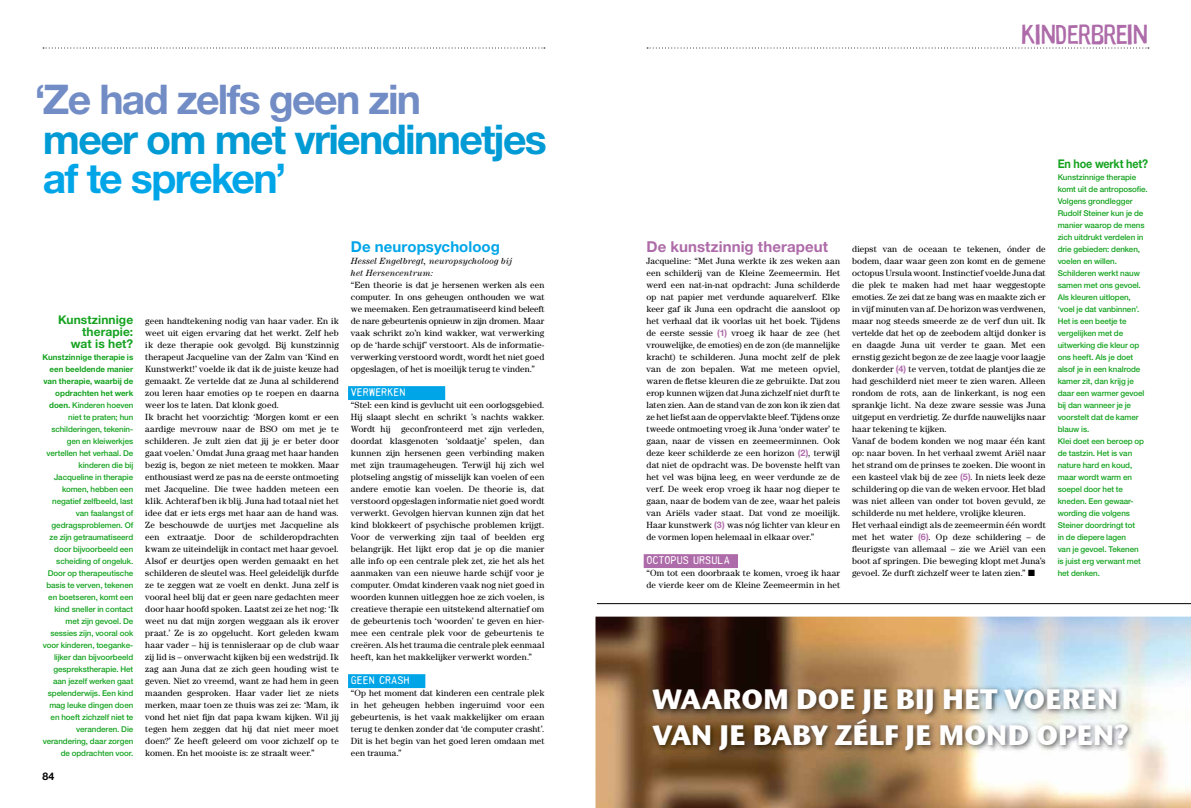
<style>
.page{position:relative;width:1191px;height:808px;background:#fff}
.page>*{position:absolute;margin:0;border:0;box-sizing:border-box;transform-origin:0 0}
.t1{font:700 41px "Helvetica Neue LT Std";letter-spacing:-.04em;color:#009ad5}
.t2{font:700 41px "Helvetica Neue LT Std";letter-spacing:-.04em;color:#728cc5}
.t3{font:700 41px "Helvetica Neue LT Std";letter-spacing:-.04em;color:#00a5e8}
.t4{font:28px/36px "Stone Sans ITCTT Bold";letter-spacing:-.015em;color:#fff}
.t5{font:28px "Warugaki";letter-spacing:-.02em;color:#ae6ba9}
.t6{font:700 15px "Helvetica Neue LT Std";letter-spacing:.005em;color:#ae6ba9}
.t7{font:700 15px "Helvetica Neue LT Std";letter-spacing:.005em;color:#00a5e8}
.t8{font:700 12px/12px "Helvetica Neue LT Std";letter-spacing:.005em;color:#15a320;text-align:right}
.t9{font:700 12px "Helvetica Neue LT Std";letter-spacing:-.015em;color:#15a320;scale:.9 1}
.t10{font:11px "PRINTF";letter-spacing:.005em;color:#fff}
.t11{font:700 10.5px "Helvetica Neue LT Std";color:#000}
.t12{font:9px/12px "Century Std";letter-spacing:.01em;color:#000;text-align:justify}
.t13{font:italic 9px/12px "Century Std";letter-spacing:.02em;color:#000}
.t14{font:500 8px/12px "Helvetica Neue LT Std";letter-spacing:-.01em;color:#15a320;text-align:right}
.s1{font-weight:700}
.s2{font-family:"Helvetica Neue LT Std";font-weight:700;color:#ae6ba9}
</style>
<div class="page">
<svg style="left:647px;top:48px;width:502px;height:1px"></svg>
<svg style="left:43px;top:48px;width:502px;height:1px"></svg>
<div style="left:643px;top:554px;width:95px;height:14px;background:#ae6ba9"></div>
<div style="left:348px;top:386px;width:97px;height:14px;background:#00a5e8"></div>
<div style="left:348px;top:674px;width:77px;height:14px;background:#00a5e8"></div>
<img style="left:595px;top:617px;width:596px;height:191px">
<img style="left:648px;top:685px;width:485px;height:71px">
<hr style="left:597px;top:603px;width:594px;height:1px;background:#000">
<h1 class="t2" style="left:34px;top:74px;width:388px">‘Ze had zelfs geen zin</h1>
<h1 class="t1" style="left:43px;top:114px;width:505px">meer om met vriendinnetjes</h1>
<h1 class="t3" style="left:43px;top:153px;width:245px">af te spreken’</h1>
<h3 class="t8" style="left:58px;top:313px;width:77px">Kunstzinnige therapie:<br>wat is het?</h3>
<p class="t14" style="left:43px;top:351px;width:92px"><span class="s1">Kunstzinnige therapie is een beeldende manier van therapie, waarbij de opdrachten het werk doen.</span> Kinderen hoeven niet te praten; hun schilderingen, tekenin&shy;gen en kleiwerkjes vertellen het verhaal. De kinderen die bij<br>Jacqueline in therapie komen, hebben een negatief zelfbeeld, last van faalangst of gedragsproblemen. Of ze zijn getraumatiseerd door bijvoorbeeld een scheiding of ongeluk.<br>Door op therapeutische basis te verven, tekenen en boetseren, komt een kind sneller in contact met zijn gevoel. De sessies zijn, vooral ook voor kinderen, toeganke&shy;lijker dan bijvoorbeeld gesprekstherapie. Het aan jezelf werken gaat spelenderwijs. Een kind mag leuke dingen doen en hoeft zichzelf niet te veranderen. Die verandering, daar zorgen de opdrachten voor.</p>
<p class="t11" style="left:43px;top:770px;width:13px">84</p>
<p class="t12" style="left:145px;top:315px;width:195px;text-align:left">geen handtekening nodig van haar vader. En ik weet uit eigen ervaring dat het werkt. Zelf heb ik deze therapie ook gevolgd. Bij kunstzinnig therapeut Jacqueline van der Zalm van ‘Kind en Kunstwerkt!’ voelde ik dat ik de juiste keuze had gemaakt. Ze vertelde dat ze Juna al schilderend zou leren haar emoties op te roepen en daarna weer los te laten. Dat klonk goed.<br>Ik bracht het voorzichtig: ‘Morgen komt er een aardige mevrouw naar de BSO om met je te schilderen. Je zult zien dat jij je er beter door gaat voelen.’ Omdat Juna graag met haar handen bezig is, begon ze niet meteen te mokken. Maar enthousiast werd ze pas na de eerste ontmoeting met Jacqueline. Die twee hadden meteen een klik. Achteraf ben ik blij. Juna had totaal niet het idee dat er iets ergs met haar aan de hand was.<br>Ze beschouwde de uurtjes met Jacqueline als een extraatje. Door de schilderopdrachten kwam ze uiteindelijk in contact met haar gevoel.<br>Alsof er deurtjes open werden gemaakt en het schilderen de sleutel was. Heel geleidelijk durfde ze te zeggen wat ze voelt en denkt. Juna zelf is vooral heel blij dat er geen nare gedachten meer door haar hoofd spoken. Laatst zei ze het nog: ‘Ik weet nu dat mijn zorgen weggaan als ik erover praat.’ Ze is zo opgelucht. Kort geleden kwam haar vader – hij is tennisleraar op de club waar zij lid is – onverwacht kijken bij een wedstrijd. Ik zag aan Juna dat ze zich geen houding wist te geven. Niet zo vreemd, want ze had hem in geen maanden gesproken. Haar vader liet ze niets merken, maar toen ze thuis was zei ze: ‘Mam, ik vond het niet fijn dat papa kwam kijken. Wil jij tegen hem zeggen dat hij dat niet meer moet doen?’ Ze heeft geleerd om voor zichzelf op te komen. En het mooiste is: ze straalt weer.”</p>
<h3 class="t7" style="left:351px;top:237px;width:150px">De neuropsycholoog</h3>
<p class="t13" style="left:351px;top:255px;width:163px">Hessel Engelbregt, neuropsycholoog bij het Hersencentrum:</p>
<p class="t12" style="left:351px;top:279px;width:195px">“Een theorie is dat je hersenen werken als een computer. In ons geheugen onthouden we wat we meemaken. Een getraumatiseerd kind beleeft de nare gebeurtenis opnieuw in zijn dromen. Maar vaak schrikt zo’n kind wakker, wat verwerking op de ‘harde schijf’ verstoort. Als de informatie&shy;verwerking verstoord wordt, wordt het niet goed opgeslagen, of het is moeilijk terug te vinden.”</p>
<p class="t10" style="left:351px;top:386px;width:56px">VERWERKEN</p>
<p class="t12" style="left:351px;top:399px;width:195px">“Stel: een kind is gevlucht uit een oorlogsgebied.<br>Hij slaapt slecht en schrikt ’s nachts wakker.<br>Wordt hij geconfronteerd met zijn verleden, doordat klasgenoten ‘soldaatje’ spelen, dan kunnen zijn hersenen geen verbinding maken met zijn traumageheugen. Terwijl hij zich wel plotseling angstig of misselijk kan voelen of een andere emotie kan voelen. De theorie is, dat verstoord opgeslagen informatie niet goed wordt verwerkt. Gevolgen hiervan kunnen zijn dat het kind blokkeert of psychische problemen krijgt.<br>Voor de verwerking zijn taal of beelden erg belangrijk. Het lijkt erop dat je op die manier alle info op een centrale plek zet, zie het als het aanmaken van een nieuwe harde schijf voor je computer. Omdat kinderen vaak nog niet goed in woorden kunnen uitleggen hoe ze zich voelen, is creatieve therapie een uitstekend alternatief om de gebeurtenis toch ‘woorden’ te geven en hier&shy;mee een centrale plek voor de gebeurtenis te creëren. Als het trauma die centrale plek eenmaal heeft, kan het makkelijker verwerkt worden.”</p>
<p class="t10" style="left:351px;top:674px;width:60px">GEEN CRASH</p>
<p class="t12" style="left:351px;top:687px;width:195px">“Op het moment dat kinderen een centrale plek in het geheugen hebben ingeruimd voor een gebeurtenis, is het vaak makkelijker om eraan terug te denken zonder dat ‘de computer crasht’.<br>Dit is het begin van het goed leren omdaan met een trauma.”</p>
<h2 class="t5" style="left:1021px;top:17px;width:129px">KINDERBREIN</h2>
<h3 class="t6" style="left:646px;top:237px;width:183px">De kunstzinnig therapeut</h3>
<p class="t12" style="left:646px;top:255px;width:195px">Jacqueline: “Met Juna werkte ik zes weken aan een schilderij van de Kleine Zeemeermin. Het werd een nat-in-nat opdracht: Juna schilderde op nat papier met verdunde aquarelverf. Elke keer gaf ik Juna een opdracht die aansloot op het verhaal dat ik voorlas uit het boek. Tijdens de eerste sessie <span class="s2">(1)</span> vroeg ik haar de zee (het vrouwelijke, de emoties) en de zon (de mannelijke kracht) te schilderen. Juna mocht zelf de plek van de zon bepalen. Wat me meteen opviel, waren de fletse kleuren die ze gebruikte. Dat zou erop kunnen wijzen dat Juna zichzelf niet durft te laten zien. Aan de stand van de zon kon ik zien dat ze het liefst aan de oppervlakte bleef. Tijdens onze tweede ontmoeting vroeg ik Juna ‘onder water’ te gaan, naar de vissen en zeemeerminnen. Ook deze keer schilderde ze een horizon <span class="s2">(2)</span>, terwijl dat niet de opdracht was. De bovenste helft van het vel was bijna leeg, en weer verdunde ze de verf. De week erop vroeg ik haar nog dieper te gaan, naar de bodem van de zee, waar het paleis van Ariëls vader staat. Dat vond ze moeilijk.<br>Haar kunstwerk <span class="s2">(3)</span> was nóg lichter van kleur en de vormen lopen helemaal in elkaar over.”</p>
<p class="t10" style="left:646px;top:554px;width:85px">OCTOPUS URSULA</p>
<p class="t12" style="left:646px;top:567px;width:195px">“Om tot een doorbraak te komen, vroeg ik haar de vierde keer om de Kleine Zeemeermin in het</p>
<p class="t12" style="left:852px;top:243px;width:195px;text-align:left">diepst van de oceaan te tekenen, ónder de bodem, daar waar geen zon komt en de gemene octopus Ursula woont. Instinctief voelde Juna dat die plek te maken had met haar weggestopte emoties. Ze zei dat ze bang was en maakte zich er in vijf minuten van af. De horizon was verdwenen, maar nog steeds smeerde ze de verf dun uit. Ik vertelde dat het op de zeebodem altijd donker is en daagde Juna uit verder te gaan. Met een ernstig gezicht begon ze de zee laagje voor laagje donkerder <span class="s2">(4)</span> te verven, totdat de plantjes die ze had geschilderd niet meer te zien waren. Alleen rondom de rots, aan de linkerkant, is nog een sprankje licht. Na deze zware sessie was Juna uitgeput en verdrietig. Ze durfde nauwelijks naar haar tekening te kijken.<br>Vanaf de bodem konden we nog maar één kant op: naar boven. In het verhaal zwemt Ariël naar het strand om de prinses te zoeken. Die woont in een kasteel vlak bij de zee <span class="s2">(5)</span>. In niets leek deze schildering op die van de weken ervoor. Het blad was niet alleen van onder tot boven gevuld, ze schilderde nu met heldere, vrolijke kleuren.<br>Het verhaal eindigt als de zeemeermin één wordt met het water <span class="s2">(6)</span>. Op deze schildering – de fleurigste van allemaal – zie we Ariël van een boot af springen. Die beweging klopt met Juna’s gevoel. Ze durft zichzelf weer te laten zien.” ■</p>
<h3 class="t9" style="left:1057px;top:156px;width:102px">En hoe werkt het?</h3>
<p class="t14" style="left:1057px;top:171px;width:92px;text-align:left">Kunstzinnige therapie komt uit de antroposofie.<br>Volgens grondlegger<br>Rudolf Steiner kun je de manier waarop de mens zich uitdrukt verdelen in drie gebieden: denken, voelen en willen.<br>Schilderen werkt nauw samen met ons gevoel.<br>Als kleuren uitlopen, ‘voel je dat vanbinnen’.<br>Het is een beetje te vergelijken met de uitwerking die kleur op ons heeft. Als je doet alsof je in een knalrode kamer zit, dan krijg je daar een warmer gevoel bij dan wanneer je je voorstelt dat de kamer blauw is.<br>Klei doet een beroep op de tastzin. Het is van nature hard en koud, maar wordt warm en soepel door het te kneden. Een gewaar&shy;wording die volgens<br>Steiner doordringt tot<br>in de diepere lagen<br>van je gevoel. Tekenen<br>is juist erg verwant met het denken.</p>
<h2 class="t4" style="left:652px;top:680px;width:478px">WAAROM DOE JE BIJ HET VOEREN<br>VAN JE BABY ZÉLF JE MOND OPEN?</h2>
</div>
